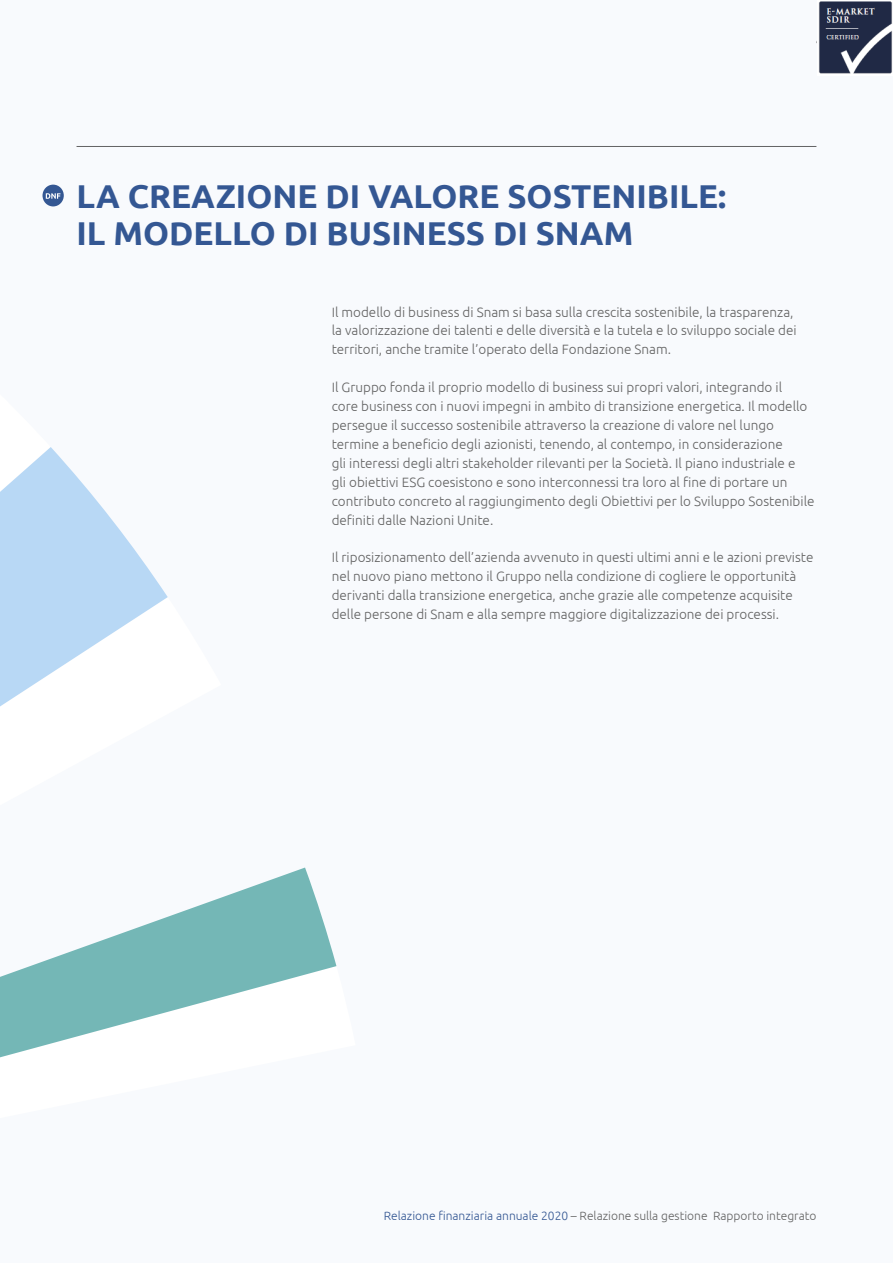
<style>
.page{position:relative;width:893px;height:1263px;background:#f8fafd}
.page>*{position:absolute;margin:0;border:0;box-sizing:border-box;transform-origin:0 0}
.t1{font:700 33px/37.5px "Ubuntu";color:#345793}
.t2{font:300 13.5px/18.9px "Ubuntu";color:#636363}
.t3{font:300 12px "Ubuntu";color:#636363}
.s1{color:#345793}
</style>
<div class="page">
<svg style="left:0;top:867px;width:336px;height:191px"></svg>
<svg style="left:0;top:447px;width:168px;height:259px;fill:#b8d8f5"></svg>
<div style="left:43px;top:185px;width:21px;height:21px;background:#345793;border-radius:50%"></div>
<svg style="left:46px;top:193px;width:14px;height:6px"></svg>
<hr style="left:77px;top:146px;width:739px;height:1px;background:#636363">
<img style="left:819px;top:1px;width:73px;height:73px">
<h1 class="t1" style="left:77px;top:177px;width:651px">LA CREAZIONE DI VALORE SOSTENIBILE:<br>IL MODELLO DI BUSINESS DI SNAM</h1>
<p class="t2" style="left:332px;top:302px;width:466px">Il modello di business di Snam si basa sulla crescita sostenibile, la trasparenza, la valorizzazione dei talenti e delle diversità e la tutela e lo sviluppo sociale dei territori, anche tramite l’operato della Fondazione Snam.</p>
<p class="t2" style="left:332px;top:378px;width:484px">Il Gruppo fonda il proprio modello di business sui propri valori, integrando il<br>core business con i nuovi impegni in ambito di transizione energetica. Il modello persegue il successo sostenibile attraverso la creazione di valore nel lungo termine a beneficio degli azionisti, tenendo, al contempo, in considerazione<br>gli interessi degli altri stakeholder rilevanti per la Società. Il piano industriale e<br>gli obiettivi ESG coesistono e sono interconnessi tra loro al fine di portare un contributo concreto al raggiungimento degli Obiettivi per lo Sviluppo Sostenibile definiti dalle Nazioni Unite.</p>
<p class="t2" style="left:332px;top:548px;width:483px">Il riposizionamento dell’azienda avvenuto in questi ultimi anni e le azioni previste nel nuovo piano mettono il Gruppo nella condizione di cogliere le opportunità derivanti dalla transizione energetica, anche grazie alle competenze acquisite delle persone di Snam e alla sempre maggiore digitalizzazione dei processi.</p>
<p class="t3" style="left:384px;top:1209px;width:434px"><span class="s1">Relazione finanziaria annuale 2020</span> – Relazione sulla gestione Rapporto integrato</p>
</div>
